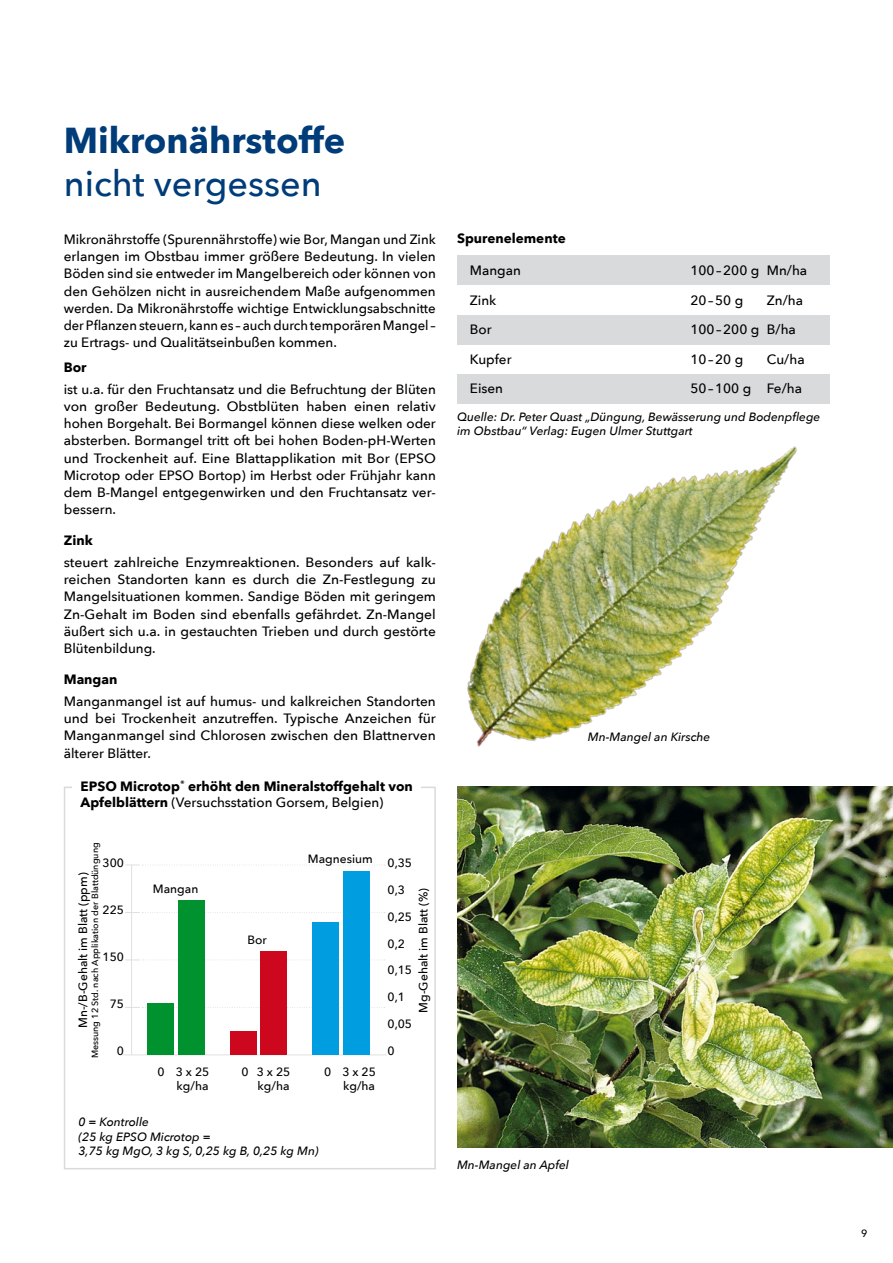
<style>
.page{position:relative;width:893px;height:1263px;background:#fff}
.page>*{position:absolute;margin:0;border:0;box-sizing:border-box;transform-origin:0 0}
.t1{font:700 36px "Avenir Next";color:#003c79}
.t2{font:500 36px "Avenir Next";color:#003c79}
.t3{font:500 13.5px/17.2px "Avenir Next";color:#000;text-align:justify}
.t4{font:700 13.5px/16.2px "Avenir Next";color:#000}
.t5{font:italic 500 12px/14.4px "Avenir Next";color:#000}
.t6{font:500 12px "Avenir Next";color:#000}
.t7{font:500 10.5px "Avenir Next";color:#000}
.t8{font:500 9px "Avenir Next";color:#000}
.s1{font-weight:500}
</style>
<div class="page">
<img style="left:467px;top:446px;width:330px;height:301px">
<img style="left:457px;top:787px;width:436px;height:360px">
<div style="left:457px;top:256px;width:372px;height:29px;background:#d9dadb"></div>
<div style="left:457px;top:315px;width:372px;height:30px;background:#d9dadb"></div>
<div style="left:457px;top:374px;width:372px;height:30px;background:#d9dadb"></div>
<div style="left:64px;top:787px;width:372px;height:382px;border:2px solid #d9dadb"></div>
<div style="left:72px;top:777px;width:349px;height:58px;background:#fff"></div>
<hr style="left:131px;top:865px;width:1px;height:190px;background:#e0e0dd">
<svg style="left:125px;top:865px;width:260px;height:1px"></svg>
<svg style="left:125px;top:912px;width:260px;height:1px"></svg>
<svg style="left:125px;top:1007px;width:260px;height:1px"></svg>
<hr style="left:123px;top:1054px;width:264px;height:1px;background:#e0e0dd">
<svg style="left:125px;top:959px;width:260px;height:1px"></svg>
<div style="left:147px;top:1004px;width:27px;height:51px;background:#00922e"></div>
<div style="left:178px;top:901px;width:27px;height:154px;background:#00922e"></div>
<div style="left:230px;top:1031px;width:26px;height:24px;background:#cd071e"></div>
<div style="left:260px;top:951px;width:27px;height:104px;background:#cd071e"></div>
<div style="left:312px;top:922px;width:27px;height:133px;background:#009ee0"></div>
<div style="left:343px;top:871px;width:26px;height:184px;background:#009ee0"></div>
<h1 class="t1" style="left:64px;top:109px;width:283px">Mikronährstoffe</h1>
<h1 class="t2" style="left:64px;top:153px;width:260px">nicht vergessen</h1>
<p class="t3" style="left:64px;top:230px;width:374px">Mikronährstoffe (Spurennährstoffe) wie Bor, Mangan und Zink erlangen im Obstbau immer größere Bedeutung. In vielen Böden sind sie entweder im Mangelbereich oder können von den Gehölzen nicht in ausreichendem Maße aufgenommen werden. Da Mikronährstoffe wichtige Entwicklungsabschnitte der Pflanzen steuern, kann es – auch durch temporären Mangel – zu Ertrags- und Qualitätseinbußen kommen.</p>
<p class="t4" style="left:64px;top:359px;width:24px">Bor</p>
<p class="t3" style="left:64px;top:380px;width:374px">ist u.a. für den Fruchtansatz und die Befruchtung der Blüten von großer Bedeutung. Obstblüten haben einen relativ hohen Borgehalt. Bei Bormangel können diese welken oder absterben. Bormangel tritt oft bei hohen Boden-pH-Werten und Trockenheit auf. Eine Blattapplikation mit Bor (EPSO Microtop oder EPSO Bortop) im Herbst oder Frühjahr kann dem B-Mangel entgegenwirken und den Fruchtansatz ver&shy;bessern.</p>
<p class="t4" style="left:64px;top:532px;width:30px">Zink</p>
<p class="t3" style="left:64px;top:553px;width:374px">steuert zahlreiche Enzymreaktionen. Besonders auf kalk&shy;reichen Standorten kann es durch die Zn-Festlegung zu Mangelsituationen kommen. Sandige Böden mit geringem Zn-Gehalt im Boden sind ebenfalls gefährdet. Zn-Mangel äußert sich u.a. in gestauchten Trieben und durch gestörte Blütenbildung.</p>
<p class="t4" style="left:64px;top:671px;width:55px">Mangan</p>
<p class="t3" style="left:64px;top:692px;width:374px">Manganmangel ist auf humus- und kalkreichen Standorten und bei Trockenheit anzutreffen. Typische Anzeichen für Manganmangel sind Chlorosen zwischen den Blattnerven älterer Blätter.</p>
<p class="t4" style="left:81px;top:778px;width:334px">EPSO Microtop<sup>®</sup> erhöht den Mineralstoffgehalt von<br>Apfelblättern <span class="s1">(Versuchsstation Gorsem, Belgien)</span></p>
<p class="t8" style="left:87px;top:1058px;width:217px;rotate:-90deg">Messung 12 Std. nach Applikation der Blattdüngung</p>
<p class="t6" style="left:103px;top:852px;width:23px">300</p>
<p class="t6" style="left:103px;top:899px;width:23px">225</p>
<p class="t6" style="left:103px;top:947px;width:23px">150</p>
<p class="t6" style="left:110px;top:994px;width:16px">75</p>
<p class="t6" style="left:117px;top:1041px;width:9px">0</p>
<p class="t6" style="left:73px;top:1028px;width:157px;rotate:-90deg">Mn-/B-Gehalt im Blatt (ppm)</p>
<p class="t6" style="left:153px;top:879px;width:47px">Mangan</p>
<p class="t6" style="left:247px;top:930px;width:21px">Bor</p>
<p class="t6" style="left:308px;top:849px;width:66px">Magnesium</p>
<p class="t6" style="left:158px;top:1061px;width:53px">0 3 x 25</p>
<p class="t6" style="left:242px;top:1061px;width:50px">0 3 x 25</p>
<p class="t6" style="left:324px;top:1061px;width:53px">0 3 x 25</p>
<p class="t6" style="left:177px;top:1075px;width:33px">kg/ha</p>
<p class="t6" style="left:258px;top:1075px;width:33px">kg/ha</p>
<p class="t6" style="left:343px;top:1075px;width:33px">kg/ha</p>
<p class="t5" style="left:78px;top:1114px;width:242px">0 = Kontrolle<br>(25 kg EPSO Microtop =<br>3,75 kg MgO, 3 kg S, 0,25 kg B, 0,25 kg Mn)</p>
<p class="t6" style="left:388px;top:852px;width:26px">0,35</p>
<p class="t6" style="left:388px;top:879px;width:19px">0,3</p>
<p class="t6" style="left:388px;top:906px;width:26px">0,25</p>
<p class="t6" style="left:388px;top:933px;width:19px">0,2</p>
<p class="t6" style="left:388px;top:960px;width:26px">0,15</p>
<p class="t6" style="left:388px;top:987px;width:19px">0,1</p>
<p class="t6" style="left:388px;top:1014px;width:26px">0,05</p>
<p class="t6" style="left:388px;top:1041px;width:9px">0</p>
<p class="t6" style="left:413px;top:1013px;width:126px;rotate:-90deg">Mg-Gehalt im Blatt (%)</p>
<p class="t4" style="left:457px;top:230px;width:110px">Spurenelemente</p>
<p class="t3" style="left:470px;top:262px;width:53px">Mangan</p>
<p class="t3" style="left:690px;top:262px;width:118px">100–200 g Mn/ha</p>
<p class="t3" style="left:470px;top:291px;width:28px">Zink</p>
<p class="t3" style="left:690px;top:291px;width:54px">20–50 g</p>
<p class="t3" style="left:767px;top:291px;width:38px">Zn/ha</p>
<p class="t3" style="left:470px;top:321px;width:23px">Bor</p>
<p class="t3" style="left:690px;top:321px;width:107px">100–200 g B/ha</p>
<p class="t3" style="left:470px;top:350px;width:43px">Kupfer</p>
<p class="t3" style="left:690px;top:350px;width:54px">10–20 g</p>
<p class="t3" style="left:767px;top:350px;width:39px">Cu/ha</p>
<p class="t3" style="left:470px;top:380px;width:35px">Eisen</p>
<p class="t3" style="left:690px;top:380px;width:113px">50–100 g Fe/ha</p>
<p class="t5" style="left:457px;top:409px;width:365px">Quelle: Dr. Peter Quast „Düngung, Bewässerung und Bodenpflege im Obstbau“ Verlag: Eugen Ulmer Stuttgart</p>
<p class="t5" style="left:588px;top:729px;width:124px">Mn-Mangel an Kirsche</p>
<p class="t5" style="left:457px;top:1157px;width:113px">Mn-Mangel an Apfel</p>
<p class="t7" style="left:861px;top:1225px;width:8px">9</p>
</div>
